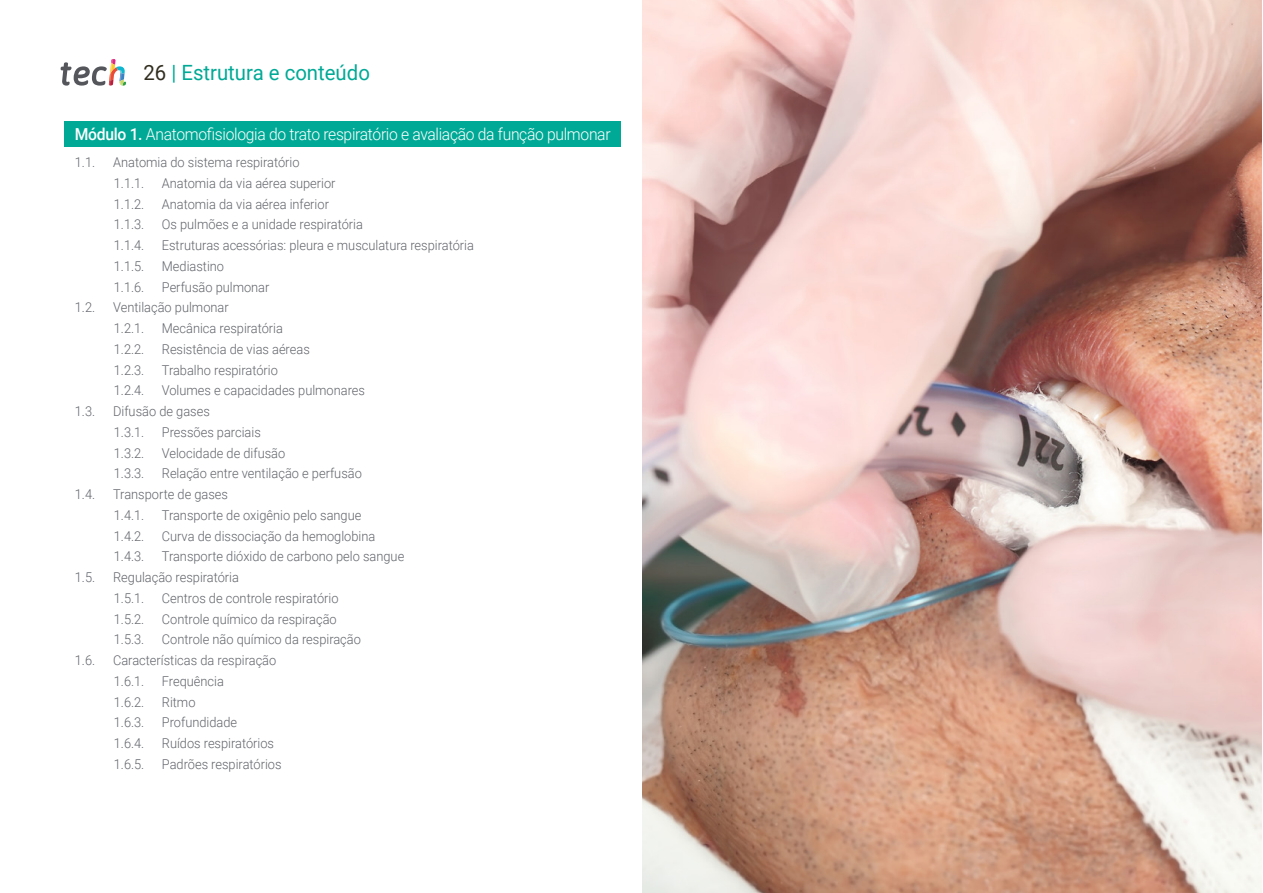
<style>
.page{position:relative;width:1263px;height:893px;background:#fff}
.page>*{position:absolute;margin:0;border:0;box-sizing:border-box;transform-origin:0 0}
.t1{font:21px "Roboto";color:#00a996}
.t2{font:300 16.5px "Roboto";letter-spacing:-.02em;color:#fff;scale:.95 1}
.t3{font:300 13.5px/20.7px "Roboto";color:#61646a;scale:.95 1}
.s1{color:#312e20}
.s2{font-weight:500}
</style>
<div class="page">
<svg style="left:61px;top:59px;width:65px;height:27px"></svg>
<div style="left:64px;top:121px;width:557px;height:25px;background:#00a996"></div>
<img style="left:642px;top:0;width:619px;height:893px">
<h1 class="t1" style="left:144px;top:57px;width:228px"><span class="s1">26</span> | Estrutura e conteúdo</h1>
<p class="t2" style="left:75px;top:123px;width:565px"><span class="s2">Módulo 1.</span> Anatomofisiologia do trato respiratório e avaliação da função pulmonar</p>
<p class="t3" style="left:75px;top:151px;width:23px">1.1.</p>
<p class="t3" style="left:113px;top:151px;width:198px">Anatomia do sistema respiratório<br>1.1.1.</p>
<p class="t3" style="left:162px;top:172px;width:184px">Anatomia da via aérea superior</p>
<p class="t3" style="left:114px;top:193px;width:34px">1.1.2.</p>
<p class="t3" style="left:162px;top:193px;width:177px">Anatomia da via aérea inferior</p>
<p class="t3" style="left:114px;top:214px;width:34px">1.1.3.</p>
<p class="t3" style="left:162px;top:214px;width:213px">Os pulmões e a unidade respiratória</p>
<p class="t3" style="left:114px;top:234px;width:34px">1.1.4.</p>
<p class="t3" style="left:162px;top:234px;width:330px">Estruturas acessórias: pleura e musculatura respiratória</p>
<p class="t3" style="left:114px;top:255px;width:34px">1.1.5.</p>
<p class="t3" style="left:162px;top:255px;width:67px">Mediastino</p>
<p class="t3" style="left:114px;top:276px;width:34px">1.1.6.</p>
<p class="t3" style="left:162px;top:276px;width:115px">Perfusão pulmonar</p>
<p class="t3" style="left:75px;top:297px;width:23px">1.2.</p>
<p class="t3" style="left:113px;top:297px;width:123px">Ventilação pulmonar<br>1.2.1.</p>
<p class="t3" style="left:162px;top:317px;width:129px">Mecânica respiratória</p>
<p class="t3" style="left:114px;top:338px;width:34px">1.2.2.</p>
<p class="t3" style="left:162px;top:338px;width:157px">Resistência de vias aéreas</p>
<p class="t3" style="left:114px;top:359px;width:34px">1.2.3.</p>
<p class="t3" style="left:162px;top:359px;width:124px">Trabalho respiratório</p>
<p class="t3" style="left:114px;top:380px;width:34px">1.2.4.</p>
<p class="t3" style="left:162px;top:380px;width:215px">Volumes e capacidades pulmonares</p>
<p class="t3" style="left:75px;top:400px;width:23px">1.3.</p>
<p class="t3" style="left:113px;top:400px;width:103px">Difusão de gases<br>1.3.1.</p>
<p class="t3" style="left:162px;top:421px;width:106px">Pressões parciais</p>
<p class="t3" style="left:114px;top:442px;width:34px">1.3.2.</p>
<p class="t3" style="left:162px;top:442px;width:131px">Velocidade de difusão</p>
<p class="t3" style="left:114px;top:463px;width:34px">1.3.3.</p>
<p class="t3" style="left:162px;top:463px;width:212px">Relação entre ventilação e perfusão</p>
<p class="t3" style="left:75px;top:483px;width:23px">1.4.</p>
<p class="t3" style="left:113px;top:483px;width:122px">Transporte de gases<br>1.4.1.</p>
<p class="t3" style="left:162px;top:504px;width:212px">Transporte de oxigênio pelo sangue</p>
<p class="t3" style="left:114px;top:525px;width:34px">1.4.2.</p>
<p class="t3" style="left:162px;top:525px;width:226px">Curva de dissociação da hemoglobina</p>
<p class="t3" style="left:114px;top:546px;width:34px">1.4.3.</p>
<p class="t3" style="left:162px;top:546px;width:257px">Transporte dióxido de carbono pelo sangue</p>
<p class="t3" style="left:75px;top:566px;width:23px">1.5.</p>
<p class="t3" style="left:113px;top:566px;width:134px">Regulação respiratória<br>1.5.1.</p>
<p class="t3" style="left:162px;top:587px;width:187px">Centros de controle respiratório</p>
<p class="t3" style="left:114px;top:608px;width:34px">1.5.2.</p>
<p class="t3" style="left:162px;top:608px;width:186px">Controle químico da respiração</p>
<p class="t3" style="left:114px;top:629px;width:34px">1.5.3.</p>
<p class="t3" style="left:162px;top:629px;width:211px">Controle não químico da respiração</p>
<p class="t3" style="left:75px;top:649px;width:23px">1.6.</p>
<p class="t3" style="left:113px;top:649px;width:173px">Características da respiração<br>1.6.1.</p>
<p class="t3" style="left:162px;top:670px;width:67px">Frequência</p>
<p class="t3" style="left:114px;top:691px;width:34px">1.6.2.</p>
<p class="t3" style="left:162px;top:691px;width:37px">Ritmo</p>
<p class="t3" style="left:114px;top:712px;width:34px">1.6.3.</p>
<p class="t3" style="left:162px;top:712px;width:81px">Profundidade</p>
<p class="t3" style="left:114px;top:732px;width:34px">1.6.4.</p>
<p class="t3" style="left:162px;top:732px;width:120px">Ruídos respiratórios</p>
<p class="t3" style="left:114px;top:753px;width:34px">1.6.5.</p>
<p class="t3" style="left:162px;top:753px;width:128px">Padrões respiratórios</p>
</div>
